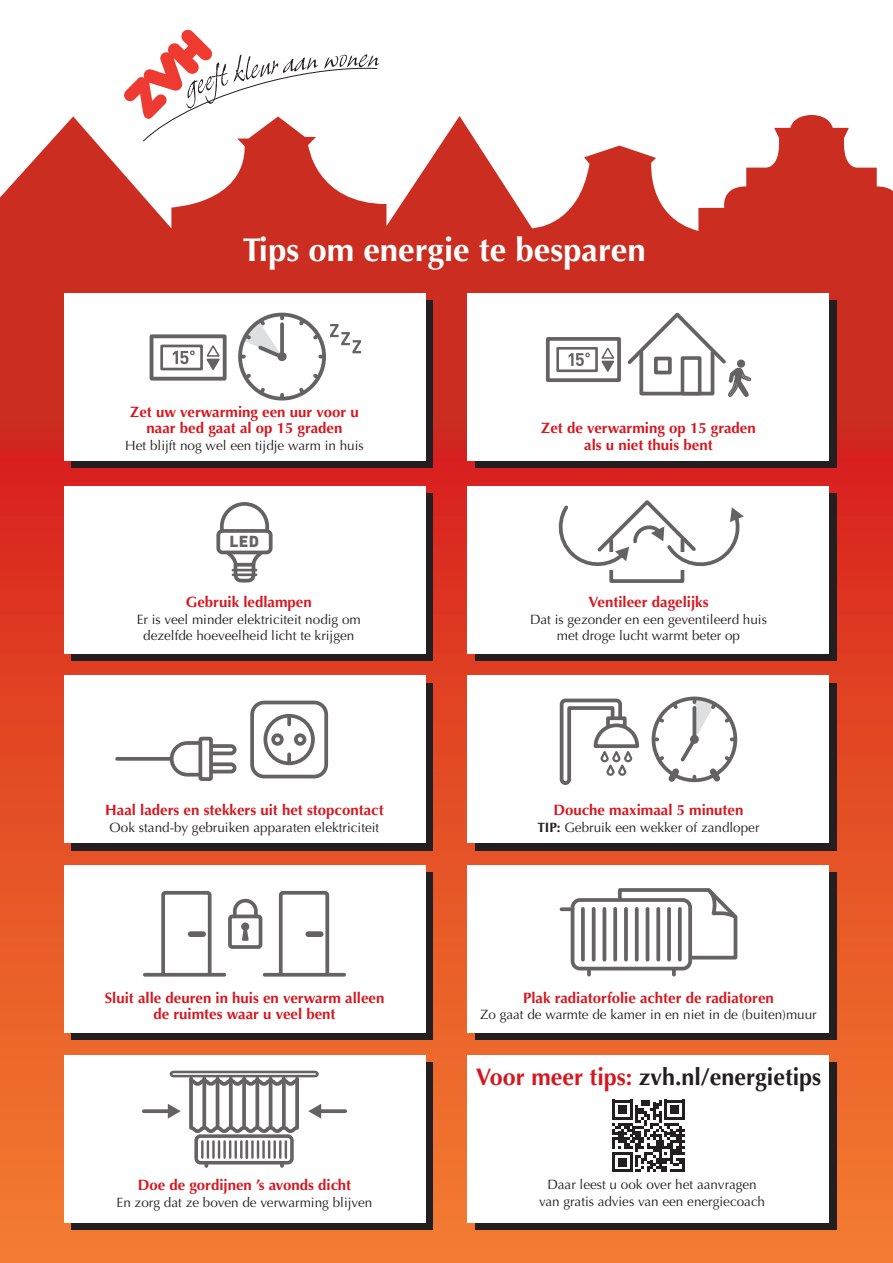
<style>
.page{position:relative;width:893px;height:1263px;background:#fff}
.page>*{position:absolute;margin:0;border:0;box-sizing:border-box;transform-origin:0 0}
.t1{font:700 33px "Optima";color:#fff}
.t2{font:700 24px "Optima";color:#231f20}
.t3{font:15.75px "DIN Black Alternate";color:#231f20}
.t4{font:700 15px/16.5px "Optima";color:#d7171f;text-align:center}
.t5{font:13.5px "Optima";color:#231f20}
.s1{font-weight:700}
.s2{color:#d7171f}
</style>
<div class="page">
<svg style="left:0;top:115px;width:893px;height:302px;fill:#cb2d21"></svg>
<div style="left:0;top:417px;width:893px;height:846px;background:linear-gradient(to bottom,#d2201d,#f07d30)"></div>
<svg style="left:124px;top:30px;width:255px;height:111px"></svg>
<div style="left:71px;top:301px;width:361px;height:167px;background:#231f20"></div>
<div style="left:64px;top:293px;width:361px;height:168px;background:#fff"></div>
<div style="left:71px;top:493px;width:361px;height:168px;background:#231f20"></div>
<div style="left:64px;top:486px;width:361px;height:168px;background:#fff"></div>
<div style="left:71px;top:683px;width:361px;height:167px;background:#231f20"></div>
<div style="left:64px;top:675px;width:361px;height:168px;background:#fff"></div>
<div style="left:71px;top:872px;width:361px;height:168px;background:#231f20"></div>
<div style="left:64px;top:865px;width:361px;height:168px;background:#fff"></div>
<div style="left:71px;top:1062px;width:361px;height:168px;background:#231f20"></div>
<div style="left:64px;top:1055px;width:361px;height:167px;background:#fff"></div>
<div style="left:475px;top:301px;width:361px;height:167px;background:#231f20"></div>
<div style="left:468px;top:293px;width:361px;height:168px;background:#fff"></div>
<div style="left:475px;top:493px;width:361px;height:168px;background:#231f20"></div>
<div style="left:468px;top:486px;width:361px;height:168px;background:#fff"></div>
<div style="left:475px;top:683px;width:361px;height:167px;background:#231f20"></div>
<div style="left:468px;top:675px;width:361px;height:168px;background:#fff"></div>
<div style="left:475px;top:872px;width:361px;height:168px;background:#231f20"></div>
<div style="left:468px;top:865px;width:361px;height:168px;background:#fff"></div>
<div style="left:475px;top:1062px;width:361px;height:168px;background:#231f20"></div>
<div style="left:468px;top:1055px;width:361px;height:167px;background:#fff"></div>
<div style="left:220px;top:502px;width:49px;height:49px;border:4px solid #231f20;border-radius:50%"></div>
<svg style="left:221px;top:554px;width:47px;height:29px"></svg>
<div style="left:218px;top:531px;width:53px;height:21px;background:#fff;border-radius:4px"></div>
<div style="left:216px;top:529px;width:57px;height:25px;border:4px solid #231f20;border-radius:4px"></div>
<svg style="left:236px;top:563px;width:17px;height:4px"></svg>
<hr style="left:233px;top:569px;width:23px;height:2px;background:#231f20">
<hr style="left:233px;top:573px;width:23px;height:3px;background:#231f20">
<div style="left:250px;top:701px;width:78px;height:77px;border:4px solid #231f20;border-radius:12px"></div>
<div style="left:263px;top:714px;width:52px;height:51px;border:4px solid #231f20;border-radius:50%"></div>
<div style="left:294px;top:733px;width:12px;height:13px;border:4px solid #231f20;border-radius:50%"></div>
<div style="left:271px;top:733px;width:13px;height:13px;border:4px solid #231f20;border-radius:50%"></div>
<svg style="left:287px;top:716px;width:4px;height:8px"></svg>
<svg style="left:287px;top:754px;width:4px;height:9px"></svg>
<svg style="left:169px;top:741px;width:29px;height:36px"></svg>
<div style="left:204px;top:744px;width:33px;height:11px;border:4px solid #231f20;border-radius:4px"></div>
<div style="left:204px;top:762px;width:33px;height:11px;border:4px solid #231f20;border-radius:4px"></div>
<svg style="left:117px;top:757px;width:53px;height:4px"></svg>
<div style="left:200px;top:739px;width:11px;height:40px;background:#fff"></div>
<div style="left:198px;top:737px;width:15px;height:44px;border:4px solid #231f20"></div>
<svg style="left:159px;top:891px;width:54px;height:82px"></svg>
<div style="left:228px;top:914px;width:34px;height:35px;border:4px solid #231f20;border-radius:2px"></div>
<div style="left:188px;top:931px;width:18px;height:6px;border:4px solid #231f20"></div>
<svg style="left:277px;top:891px;width:54px;height:82px"></svg>
<div style="left:305px;top:931px;width:19px;height:6px;border:4px solid #231f20"></div>
<svg style="left:265px;top:973px;width:79px;height:4px"></svg>
<svg style="left:145px;top:973px;width:79px;height:4px"></svg>
<svg style="left:231px;top:898px;width:29px;height:44px"></svg>
<svg style="left:144px;top:1109px;width:24px;height:4px"></svg>
<svg style="left:168px;top:1104px;width:13px;height:15px"></svg>
<svg style="left:321px;top:1109px;width:24px;height:4px"></svg>
<svg style="left:308px;top:1104px;width:13px;height:15px"></svg>
<svg style="left:196px;top:1136px;width:96px;height:27px"></svg>
<div style="left:194px;top:1134px;width:100px;height:30px;border:4px solid #231f20;border-radius:4px"></div>
<hr style="left:201px;top:1141px;width:3px;height:16px;background:#231f20">
<svg style="left:204px;top:1141px;width:5px;height:25px"></svg>
<hr style="left:212px;top:1141px;width:3px;height:16px;background:#231f20">
<svg style="left:218px;top:1141px;width:2px;height:16px"></svg>
<hr style="left:223px;top:1141px;width:3px;height:16px;background:#231f20">
<svg style="left:229px;top:1141px;width:8px;height:16px"></svg>
<hr style="left:240px;top:1141px;width:3px;height:16px;background:#231f20">
<svg style="left:246px;top:1141px;width:2px;height:16px"></svg>
<hr style="left:251px;top:1141px;width:3px;height:16px;background:#231f20">
<svg style="left:257px;top:1141px;width:2px;height:16px"></svg>
<hr style="left:262px;top:1141px;width:3px;height:16px;background:#231f20">
<svg style="left:268px;top:1141px;width:2px;height:16px"></svg>
<hr style="left:273px;top:1141px;width:3px;height:16px;background:#231f20">
<svg style="left:279px;top:1141px;width:8px;height:25px"></svg>
<svg style="left:189px;top:1124px;width:110px;height:11px"></svg>
<svg style="left:189px;top:1088px;width:4px;height:39px"></svg>
<svg style="left:202px;top:1088px;width:4px;height:39px"></svg>
<hr style="left:216px;top:1078px;width:3px;height:49px;background:#231f20">
<svg style="left:229px;top:1088px;width:4px;height:39px"></svg>
<svg style="left:242px;top:1088px;width:4px;height:39px"></svg>
<svg style="left:255px;top:1088px;width:4px;height:39px"></svg>
<hr style="left:269px;top:1078px;width:3px;height:49px;background:#231f20">
<svg style="left:282px;top:1088px;width:4px;height:39px"></svg>
<svg style="left:295px;top:1088px;width:4px;height:39px"></svg>
<svg style="left:169px;top:1070px;width:150px;height:18px"></svg>
<svg style="left:587px;top:970px;width:4px;height:5px"></svg>
<svg style="left:672px;top:970px;width:4px;height:5px"></svg>
<div style="left:571px;top:898px;width:121px;height:72px;border:4px solid #231f20;border-radius:7px"></div>
<svg style="left:561px;top:907px;width:12px;height:4px"></svg>
<svg style="left:581px;top:909px;width:4px;height:51px"></svg>
<svg style="left:592px;top:909px;width:4px;height:51px"></svg>
<hr style="left:603px;top:909px;width:3px;height:51px;background:#231f20">
<svg style="left:613px;top:909px;width:3px;height:51px"></svg>
<svg style="left:616px;top:888px;width:122px;height:73px"></svg>
<svg style="left:678px;top:909px;width:4px;height:51px"></svg>
<svg style="left:559px;top:698px;width:81px;height:87px"></svg>
<svg style="left:654px;top:698px;width:80px;height:85px"></svg>
<svg style="left:558px;top:500px;width:186px;height:73px"></svg>
<div style="left:238px;top:313px;width:88px;height:87px;border:4px solid #231f20;border-radius:50%"></div>
<svg style="left:280px;top:395px;width:4px;height:3px"></svg>
<svg style="left:296px;top:316px;width:27px;height:27px"></svg>
<svg style="left:241px;top:370px;width:27px;height:27px"></svg>
<svg style="left:296px;top:370px;width:27px;height:27px"></svg>
<svg style="left:241px;top:315px;width:46px;height:47px"></svg>
<svg style="left:173px;top:350px;width:22px;height:14px"></svg>
<svg style="left:206px;top:345px;width:14px;height:25px"></svg>
<svg style="left:330px;top:324px;width:31px;height:29px"></svg>
<svg style="left:569px;top:353px;width:21px;height:13px"></svg>
<svg style="left:601px;top:347px;width:14px;height:25px"></svg>
<svg style="left:627px;top:312px;width:124px;height:85px"></svg>
<svg style="left:682px;top:358px;width:18px;height:36px"></svg>
<svg style="left:656px;top:358px;width:14px;height:14px"></svg>
<svg style="left:612px;top:1100px;width:73px;height:72px"></svg>
<p class="t1" style="left:243px;top:231px;width:404px">Tips om energie te besparen</p>
<p class="t4" style="left:130px;top:404px;width:230px">Zet uw verwarming een uur voor u naar bed gaat al op 15 graden</p>
<p class="t5" style="left:125px;top:437px;width:240px">Het blijft nog wel een tijdje warm in huis</p>
<p class="t3" style="left:230px;top:531px;width:31px">LED</p>
<p class="t4" style="left:186px;top:594px;width:127px">Gebruik ledlampen</p>
<p class="t5" style="left:137px;top:611px;width:226px">Er is veel minder elektriciteit nodig om</p>
<p class="t5" style="left:143px;top:628px;width:213px">dezelfde hoeveelheid licht te krijgen</p>
<p class="t4" style="left:105px;top:802px;width:280px">Haal laders en stekkers uit het stopcontact</p>
<p class="t5" style="left:110px;top:819px;width:271px">Ook stand-by gebruiken apparaten elektriciteit</p>
<p class="t4" style="left:105px;top:989px;width:281px">Sluit alle deuren in huis en verwarm alleen de ruimtes waar u veel bent</p>
<p class="t4" style="left:138px;top:1177px;width:215px">Doe de gordijnen ’s avonds dicht</p>
<p class="t5" style="left:117px;top:1194px;width:257px">En zorg dat ze boven de verwarming blijven</p>
<p class="t4" style="left:541px;top:420px;width:216px">Zet de verwarming op 15 graden</p>
<p class="t4" style="left:584px;top:437px;width:130px">als u niet thuis bent</p>
<p class="t4" style="left:588px;top:594px;width:122px">Ventileer dagelijks</p>
<p class="t5" style="left:530px;top:611px;width:238px">Dat is gezonder en een geventileerd huis</p>
<p class="t5" style="left:557px;top:628px;width:185px">met droge lucht warmt beter op</p>
<p class="t4" style="left:554px;top:802px;width:191px">Douche maximaal 5 minuten</p>
<p class="t5" style="left:537px;top:819px;width:224px"><span class="s1">TIP:</span> Gebruik een wekker of zandloper</p>
<p class="t4" style="left:523px;top:989px;width:252px">Plak radiatorfolie achter de radiatoren</p>
<p class="t5" style="left:480px;top:1007px;width:338px">Zo gaat de warmte de kamer in en niet in de (buiten)muur</p>
<p class="t2" style="left:476px;top:1063px;width:347px"><span class="s2">Voor meer tips:</span> zvh.nl/energietips</p>
<p class="t5" style="left:547px;top:1176px;width:211px">Daar leest u ook over het aanvragen</p>
<p class="t5" style="left:539px;top:1193px;width:227px">van gratis advies van een energiecoach</p>
</div>
